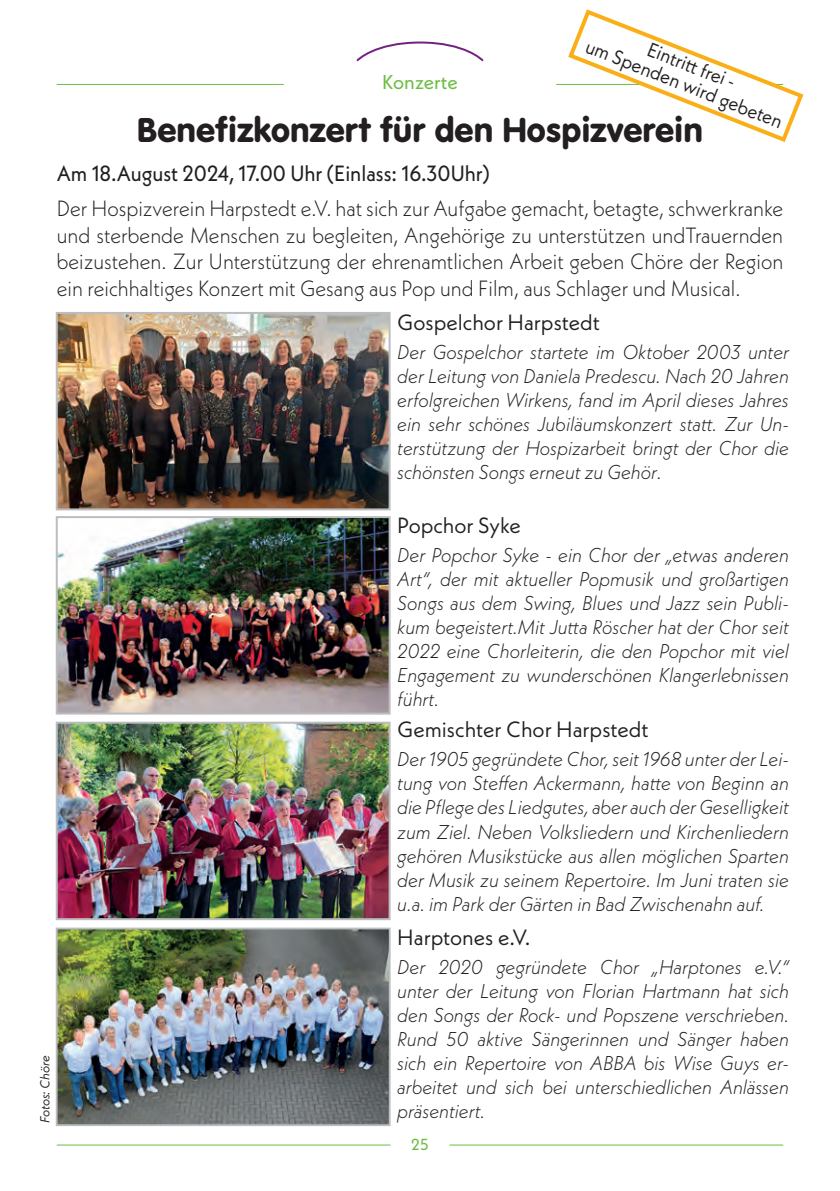
<style>
.page{position:relative;width:840px;height:1191px;background:#fff}
.page>*{position:absolute;margin:0;border:0;box-sizing:border-box;transform-origin:0 0}
.t1{font:36px "VAG Rundschrift D";color:#231f20}
.t2{font:300 22px/26.4px "Neue Kabel";color:#231f20;text-align:justify;scale:.95 1}
.t3{font:22px "Neue Kabel";color:#231f20}
.t4{font:22px "Neue Kabel";color:#231f20;scale:.95 1}
.t5{font:italic 300 20px/24px "Neue Kabel";color:#231f20;text-align:justify;scale:.95 1}
.t6{font:20px "Neue Kabel";color:#231f20;scale:.95 1}
.t7{font:20px "Neue Kabel";letter-spacing:-.005em;color:#6cbd45}
.t8{font:16px "Neue Kabel";color:#6cbd45}
.t9{font:italic 13px "Neue Kabel";letter-spacing:-.01em;color:#231f20}
</style>
<div class="page">
<img style="left:59px;top:519px;width:328px;height:192px">
<div style="left:56px;top:516px;width:334px;height:198px;border:2px solid #bcbdc0"></div>
<img style="left:59px;top:724px;width:328px;height:193px">
<div style="left:56px;top:721px;width:334px;height:199px;border:2px solid #bcbdc0"></div>
<img style="left:59px;top:930px;width:328px;height:193px">
<div style="left:56px;top:927px;width:334px;height:199px;border:2px solid #bcbdc0"></div>
<img style="left:59px;top:315px;width:328px;height:192px">
<div style="left:56px;top:312px;width:334px;height:198px;border:2px solid #bcbdc0"></div>
<hr style="left:57px;top:1144px;width:333px;height:1px;background:#6cbd45">
<hr style="left:449px;top:1144px;width:333px;height:1px;background:#6cbd45">
<hr style="left:57px;top:84px;width:226px;height:1px;background:#6cbd45">
<hr style="left:556px;top:84px;width:226px;height:1px;background:#6cbd45">
<svg style="left:356px;top:41px;width:128px;height:21px"></svg>
<svg style="left:565px;top:9px;width:239px;height:133px"></svg>
<p class="t6" style="left:653px;top:36px;width:99px;rotate:22deg">Eintritt frei -</p>
<p class="t6" style="left:591px;top:33px;width:222px;rotate:22deg">um Spenden wird gebeten</p>
<p class="t7" style="left:382px;top:69px;width:77px">Konzerte</p>
<h1 class="t1" style="left:137px;top:109px;width:567px">Benefizkonzert für den Hospizverein</h1>
<p class="t4" style="left:57px;top:159px;width:457px">Am 18.August 2024, 17.00 Uhr (Einlass: 16.30Uhr)</p>
<p class="t2" style="left:57px;top:195px;width:765px">Der Hospizverein Harpstedt e.V. hat sich zur Aufgabe gemacht, betagte, schwerkranke und sterbende Menschen zu begleiten, Angehörige zu unterstützen undTrauernden beizustehen. Zur Unterstützung der ehrenamtlichen Arbeit geben Chöre der Region ein reichhaltiges Konzert mit Gesang aus Pop und Film, aus Schlager und Musical.</p>
<p class="t3" style="left:397px;top:308px;width:204px">Gospelchor Harpstedt</p>
<p class="t5" style="left:397px;top:340px;width:413px">Der Gospelchor startete im Oktober 2003 unter der Leitung von Daniela Predescu. Nach 20 Jahren erfolgreichen Wirkens, fand im April dieses Jahres ein sehr schönes Jubiläumskonzert statt. Zur Un&shy;terstützung der Hospizarbeit bringt der Chor die schönsten Songs erneut zu Gehör.</p>
<p class="t3" style="left:397px;top:511px;width:125px">Popchor Syke</p>
<p class="t5" style="left:397px;top:543px;width:413px">Der Popchor Syke - ein Chor der „etwas anderen Art“, der mit aktueller Popmusik und großartigen Songs aus dem Swing, Blues und Jazz sein Publi&shy;kum begeistert.Mit Jutta Röscher hat der Chor seit 2022 eine Chorleiterin, die den Popchor mit viel Engagement zu wunderschönen Klangerlebnissen führt.</p>
<p class="t9" style="left:37px;top:1123px;width:69px;rotate:-90deg">Fotos: Chöre</p>
<p class="t3" style="left:397px;top:715px;width:253px">Gemischter Chor Harpstedt</p>
<p class="t5" style="left:397px;top:747px;width:413px">Der 1905 gegründete Chor, seit 1968 unter der Lei&shy;tung von Steffen Ackermann, hatte von Beginn an die Pflege des Liedgutes, aber auch der Geselligkeit zum Ziel. Neben Volksliedern und Kirchenliedern gehören Musikstücke aus allen möglichen Sparten der Musik zu seinem Repertoire. Im Juni traten sie u.a. im Park der Gärten in Bad Zwischenahn auf.</p>
<p class="t3" style="left:397px;top:922px;width:135px">Harptones e.V.</p>
<p class="t5" style="left:397px;top:955px;width:413px">Der 2020 gegründete Chor „Harptones e.V.“ unter der Leitung von Florian Hartmann hat sich den Songs der Rock- und Popszene verschrieben.<br>Rund 50 aktive Sängerinnen und Sänger haben sich ein Repertoire von ABBA bis Wise Guys er&shy;arbeitet und sich bei unterschiedlichen Anlässen präsentiert.</p>
<p class="t8" style="left:411px;top:1133px;width:19px">25</p>
</div>
